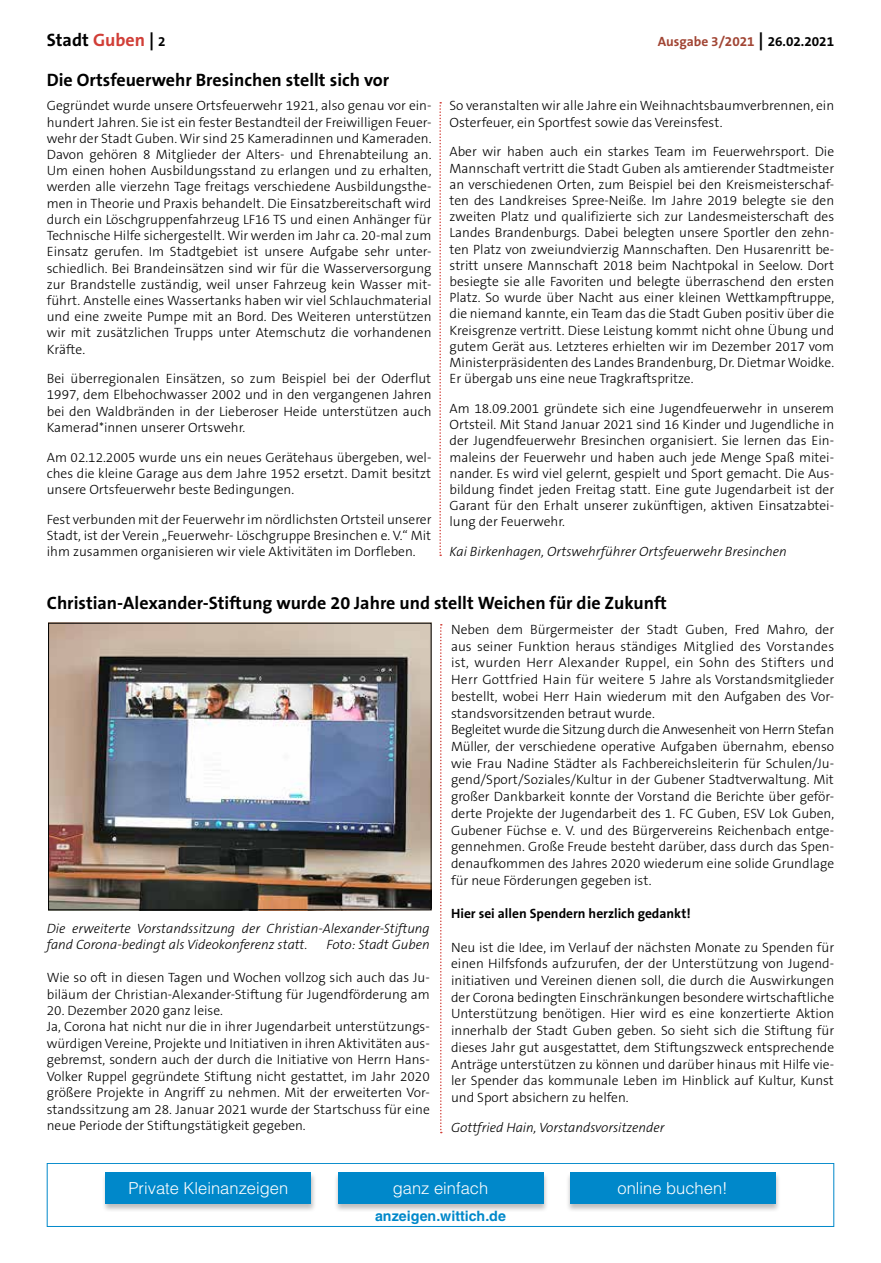
<style>
.page{position:relative;width:881px;height:1263px;background:#fff}
.page>*{position:absolute;margin:0;border:0;box-sizing:border-box;transform-origin:0 0}
.t1{font:700 18px "The Sans B7";color:#000}
.t2{font:300 16.5px "Helvetica LT";color:#fff}
.t3{font:700 14.25px "Helvetica LT";color:#0088ca}
.t4{font:300 13.5px/16.2px "The Sans B3";color:#000;text-align:justify}
.t5{font:italic 300 13.5px/16.5px "The Sans B3";color:#000}
.t6{font:700 13.5px "The Sans B7";color:#000}
.t7{font:700 13.5px "The Sans B7";color:#a14534}
.s1{color:#d13e37}
.s2{font-size:13.5px}
.s3{font-size:18px;color:#000}
.s4{color:#000}
</style>
<div class="page">
<svg style="left:440px;top:624px;width:1px;height:509px"></svg>
<img style="left:50px;top:625px;width:379px;height:283px">
<div style="left:48px;top:623px;width:383px;height:287px;border:1px solid #000"></div>
<svg style="left:439px;top:102px;width:2px;height:454px"></svg>
<div style="left:47px;top:1163px;width:786px;height:64px;border:1px solid #0088ca"></div>
<div style="left:101px;top:1171px;width:215px;height:41px;background:#000;opacity:.26"></div>
<div style="left:106px;top:1172px;width:205px;height:31px;background:#0088ca"></div>
<div style="left:333px;top:1171px;width:215px;height:41px;background:#000;opacity:.26"></div>
<div style="left:338px;top:1172px;width:205px;height:31px;background:#0088ca"></div>
<div style="left:565px;top:1171px;width:215px;height:41px;background:#000;opacity:.26"></div>
<div style="left:569px;top:1172px;width:206px;height:31px;background:#0088ca"></div>
<h1 class="t1" style="left:47px;top:30px;width:120px">Stadt <span class="s1">Guben</span> | <span class="s2">2</span></h1>
<p class="t7" style="left:657px;top:34px;width:178px">Ausgabe 3/2021 <span class="s3">|</span> <span class="s4">26.02.2021</span></p>
<h1 class="t1" style="left:47px;top:70px;width:343px">Die Ortsfeuerwehr Bresinchen stellt sich vor</h1>
<p class="t4" style="left:47px;top:98px;width:386px">Gegründet wurde unsere Ortsfeuerwehr 1921, also genau vor ein&shy;hundert Jahren. Sie ist ein fester Bestandteil der Freiwilligen Feuer&shy;wehr der Stadt Guben. Wir sind 25 Kameradinnen und Kameraden.<br>Davon gehören 8 Mitglieder der Alters- und Ehrenabteilung an.<br>Um einen hohen Ausbildungsstand zu erlangen und zu erhalten, werden alle vierzehn Tage freitags verschiedene Ausbildungsthe&shy;men in Theorie und Praxis behandelt. Die Einsatzbereitschaft wird durch ein Löschgruppenfahrzeug LF16 TS und einen Anhänger für Technische Hilfe sichergestellt. Wir werden im Jahr ca. 20-mal zum Einsatz gerufen. Im Stadtgebiet ist unsere Aufgabe sehr unter&shy;schiedlich. Bei Brandeinsätzen sind wir für die Wasserversorgung zur Brandstelle zuständig, weil unser Fahrzeug kein Wasser mit&shy;führt. Anstelle eines Wassertanks haben wir viel Schlauchmaterial und eine zweite Pumpe mit an Bord. Des Weiteren unterstützen wir mit zusätzlichen Trupps unter Atemschutz die vorhandenen Kräfte.</p>
<p class="t4" style="left:47px;top:371px;width:386px">Bei überregionalen Einsätzen, so zum Beispiel bei der Oderflut 1997, dem Elbehochwasser 2002 und in den vergangenen Jahren bei den Waldbränden in der Lieberoser Heide unterstützen auch Kamerad*innen unserer Ortswehr.</p>
<p class="t4" style="left:47px;top:449px;width:386px">Am 02.12.2005 wurde uns ein neues Gerätehaus übergeben, wel&shy;ches die kleine Garage aus dem Jahre 1952 ersetzt. Damit besitzt unsere Ortsfeuerwehr beste Bedingungen.</p>
<p class="t4" style="left:47px;top:511px;width:386px">Fest verbunden mit der Feuerwehr im nördlichsten Ortsteil unserer Stadt, ist der Verein „Feuerwehr- Löschgruppe Bresinchen e. V.“ Mit ihm zusammen organisieren wir viele Aktivitäten im Dorfleben.</p>
<p class="t4" style="left:449px;top:98px;width:386px">So veranstalten wir alle Jahre ein Weihnachtsbaumverbrennen, ein<br>Osterfeuer, ein Sportfest sowie das Vereinsfest.</p>
<p class="t4" style="left:449px;top:144px;width:386px">Aber wir haben auch ein starkes Team im Feuerwehrsport. Die Mannschaft vertritt die Stadt Guben als amtierender Stadtmeister an verschiedenen Orten, zum Beispiel bei den Kreismeisterschaf&shy;ten des Landkreises Spree-Neiße. Im Jahre 2019 belegte sie den zweiten Platz und qualifizierte sich zur Landesmeisterschaft des Landes Brandenburgs. Dabei belegten unsere Sportler den zehn&shy;ten Platz von zweiundvierzig Mannschaften. Den Husarenritt be&shy;stritt unsere Mannschaft 2018 beim Nachtpokal in Seelow. Dort besiegte sie alle Favoriten und belegte überraschend den ersten Platz. So wurde über Nacht aus einer kleinen Wettkampftruppe, die niemand kannte, ein Team das die Stadt Guben positiv über die Kreisgrenze vertritt. Diese Leistung kommt nicht ohne Übung und gutem Gerät aus. Letzteres erhielten wir im Dezember 2017 vom Ministerpräsidenten des Landes Brandenburg, Dr. Dietmar Woidke.<br>Er übergab uns eine neue Tragkraftspritze.</p>
<p class="t4" style="left:449px;top:401px;width:386px">Am 18.09.2001 gründete sich eine Jugendfeuerwehr in unserem Ortsteil. Mit Stand Januar 2021 sind 16 Kinder und Jugendliche in der Jugendfeuerwehr Bresinchen organisiert. Sie lernen das Ein&shy;maleins der Feuerwehr und haben auch jede Menge Spaß mitei&shy;nander. Es wird viel gelernt, gespielt und Sport gemacht. Die Aus&shy;bildung findet jeden Freitag statt. Eine gute Jugendarbeit ist der Garant für den Erhalt unserer zukünftigen, aktiven Einsatzabtei&shy;lung der Feuerwehr.</p>
<p class="t5" style="left:449px;top:544px;width:339px">Kai Birkenhagen, Ortswehrführer Ortsfeuerwehr Bresinchen</p>
<h1 class="t1" style="left:47px;top:593px;width:621px">Christian-Alexander-Stiftung wurde 20 Jahre und stellt Weichen für die Zukunft</h1>
<p class="t5" style="left:47px;top:920px;width:384px">Die erweiterte Vorstandssitzung der Christian-Alexander-Stiftung fand Corona-bedingt als Videokonferenz statt.</p>
<p class="t5" style="left:326px;top:937px;width:105px">Foto: Stadt Guben</p>
<p class="t4" style="left:47px;top:970px;width:384px">Wie so oft in diesen Tagen und Wochen vollzog sich auch das Ju&shy;biläum der Christian-Alexander-Stiftung für Jugendförderung am</p>
<p class="t4" style="left:47px;top:1003px;width:384px;text-align:left">20. Dezember 2020 ganz leise.<br>Ja, Corona hat nicht nur die in ihrer Jugendarbeit unterstützungs&shy;würdigen Vereine, Projekte und Initiativen in ihren Aktivitäten aus&shy;gebremst, sondern auch der durch die Initiative von Herrn Hans-Volker Ruppel gegründete Stiftung nicht gestattet, im Jahr 2020 größere Projekte in Angriff zu nehmen. Mit der erweiterten Vor&shy;standssitzung am 28. Januar 2021 wurde der Startschuss für eine neue Periode der Stiftungstätigkeit gegeben.</p>
<p class="t4" style="left:451px;top:622px;width:384px;line-height:16.6px;text-align:left">Neben dem Bürgermeister der Stadt Guben, Fred Mahro, der aus seiner Funktion heraus ständiges Mitglied des Vorstandes ist, wurden Herr Alexander Ruppel, ein Sohn des Stifters und Herr Gottfried Hain für weitere 5 Jahre als Vorstandsmitglieder bestellt, wobei Herr Hain wiederum mit den Aufgaben des Vor&shy;standsvorsitzenden betraut wurde.<br>Begleitet wurde die Sitzung durch die Anwesenheit von Herrn Stefan Müller, der verschiedene operative Aufgaben übernahm, ebenso wie Frau Nadine Städter als Fachbereichsleiterin für Schulen/Ju&shy;gend/Sport/Soziales/Kultur in der Gubener Stadtverwaltung. Mit großer Dankbarkeit konnte der Vorstand die Berichte über geför&shy;derte Projekte der Jugendarbeit des 1. FC Guben, ESV Lok Guben, Gubener Füchse e. V. und des Bürgervereins Reichenbach entge&shy;gennehmen. Große Freude besteht darüber, dass durch das Spen&shy;denaufkommen des Jahres 2020 wiederum eine solide Grundlage für neue Förderungen gegeben ist.</p>
<p class="t6" style="left:451px;top:906px;width:241px">Hier sei allen Spendern herzlich gedankt!</p>
<p class="t4" style="left:451px;top:939px;width:384px;line-height:16.6px">Neu ist die Idee, im Verlauf der nächsten Monate zu Spenden für einen Hilfsfonds aufzurufen, der der Unterstützung von Jugend&shy;initiativen und Vereinen dienen soll, die durch die Auswirkungen der Corona bedingten Einschränkungen besondere wirtschaftliche Unterstützung benötigen. Hier wird es eine konzertierte Aktion innerhalb der Stadt Guben geben. So sieht sich die Stiftung für dieses Jahr gut ausgestattet, dem Stiftungszweck entsprechende Anträge unterstützen zu können und darüber hinaus mit Hilfe vie&shy;ler Spender das kommunale Leben im Hinblick auf Kultur, Kunst und Sport absichern zu helfen.</p>
<p class="t5" style="left:451px;top:1120px;width:215px">Gottfried Hain, Vorstandsvorsitzender</p>
<p class="t2" style="left:128px;top:1178px;width:161px">Private Kleinanzeigen</p>
<p class="t2" style="left:392px;top:1178px;width:97px">ganz einfach</p>
<p class="t2" style="left:617px;top:1178px;width:112px">online buchen!</p>
<p class="t3" style="left:375px;top:1207px;width:132px">anzeigen.wittich.de</p>
</div>
